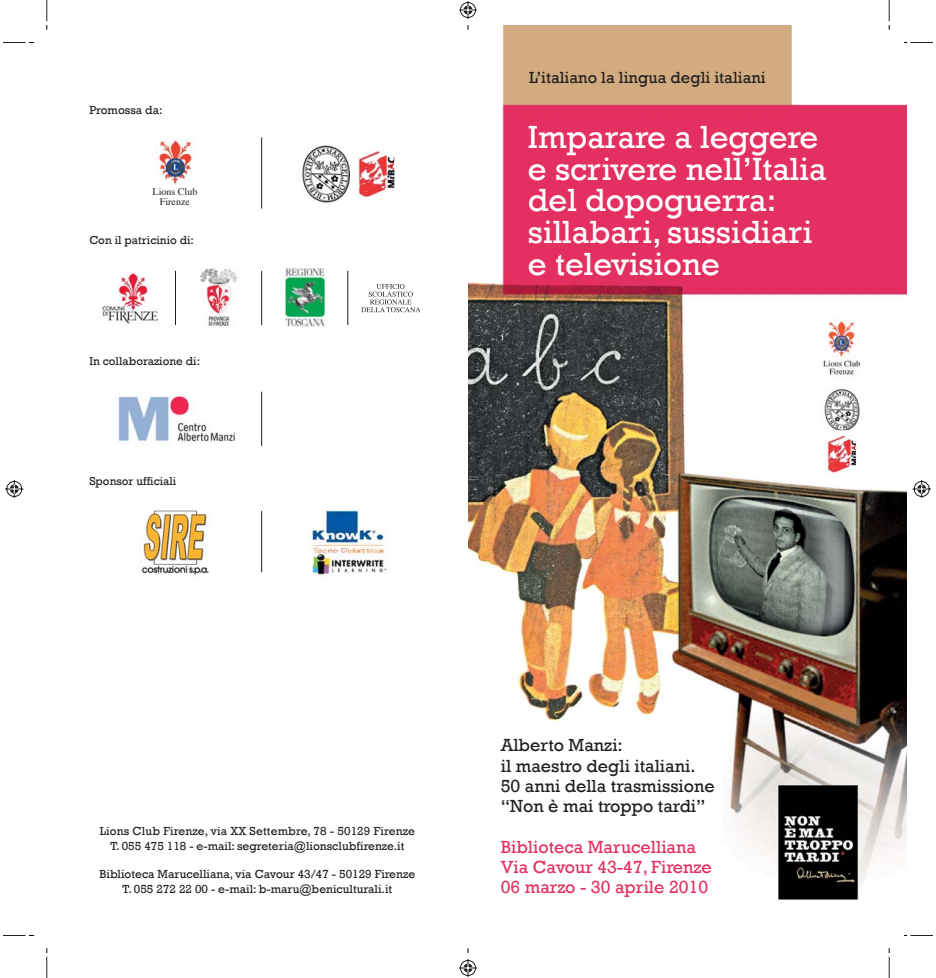
<style>
.page{position:relative;width:936px;height:978px;background:#fff}
.page>*{position:absolute;margin:0;border:0;box-sizing:border-box;transform-origin:0 0}
.t1{font:32.85px/31.7px "Rockwell";color:#fff}
.t2{font:18px/20.2px "Rockwell";color:#231f20}
.t3{font:18px/20.2px "Rockwell";color:#e33060}
.t4{font:16.5px "Rockwell";color:#231f20}
.t5{font:12px/14.4px "Rockwell";color:#231f20;text-align:center}
.t6{font:11.85px "Rockwell";color:#231f20}
.t7{font:10.05px/9.4px "Times";color:#231f20;text-align:center}
</style>
<div class="page">
<img style="left:141px;top:506px;width:68px;height:69px">
<img style="left:311px;top:510px;width:76px;height:65px">
<img style="left:468px;top:26px;width:438px;height:925px">
<hr style="left:261px;top:137px;width:1px;height:72px;background:#231f20">
<hr style="left:261px;top:271px;width:1px;height:54px;background:#231f20">
<hr style="left:175px;top:271px;width:1px;height:54px;background:#231f20">
<hr style="left:347px;top:271px;width:1px;height:54px;background:#231f20">
<hr style="left:261px;top:511px;width:1px;height:61px;background:#231f20">
<hr style="left:261px;top:392px;width:1px;height:54px;background:#231f20">
<img style="left:821px;top:389px;width:39px;height:43px">
<img style="left:785px;top:317px;width:112px;height:63px">
<img style="left:155px;top:138px;width:38px;height:47px">
<img style="left:302px;top:145px;width:49px;height:58px">
<img style="left:356px;top:151px;width:38px;height:48px">
<img style="left:102px;top:273px;width:58px;height:51px">
<img style="left:199px;top:268px;width:39px;height:58px">
<img style="left:285px;top:269px;width:39px;height:57px">
<svg style="left:361px;top:284px;width:59px;height:28px"></svg>
<img style="left:118px;top:395px;width:117px;height:49px">
<img style="left:824px;top:430px;width:32px;height:48px">
<svg style="left:3px;top:42px;width:31px;height:1px"></svg>
<svg style="left:904px;top:42px;width:28px;height:1px"></svg>
<svg style="left:3px;top:935px;width:31px;height:1px"></svg>
<svg style="left:904px;top:935px;width:28px;height:1px"></svg>
<svg style="left:46px;top:0;width:2px;height:30px"></svg>
<svg style="left:46px;top:948px;width:2px;height:30px"></svg>
<svg style="left:888px;top:0;width:1px;height:30px"></svg>
<svg style="left:888px;top:948px;width:1px;height:30px"></svg>
<svg style="left:459px;top:1px;width:20px;height:29px"></svg>
<svg style="left:459px;top:948px;width:20px;height:29px"></svg>
<svg style="left:5px;top:480px;width:19px;height:18px"></svg>
<svg style="left:912px;top:480px;width:19px;height:18px"></svg>
<p class="t5" style="left:89px;top:102px;width:75px">Promossa da:</p>
<p class="t7" style="left:152px;top:188px;width:46px">Lions Club<br>Firenze</p>
<p class="t6" style="left:89px;top:233px;width:106px">Con il patricinio di:</p>
<p class="t6" style="left:89px;top:354px;width:112px">In collaborazione di:</p>
<p class="t6" style="left:89px;top:474px;width:89px">Sponsor ufficiali</p>
<h3 class="t4" style="left:529px;top:68px;width:238px">L’italiano la lingua degli italiani</h3>
<h1 class="t1" style="left:528px;top:121px;width:300px">Imparare a leggere e scrivere nell’Italia del dopoguerra: sillabari, sussidiari e televisione</h1>
<p class="t5" style="left:100px;top:824px;width:317px">Lions Club Firenze, via XX Settembre, 78 - 50129 Firenze<br>T. 055 475 118 - e-mail: segreteria@lionsclubfirenze.it</p>
<p class="t5" style="left:100px;top:867px;width:317px">Biblioteca Marucelliana, via Cavour 43/47 - 50129 Firenze<br>T. 055 272 22 00 - e-mail: b-maru@beniculturali.it</p>
<h2 class="t2" style="left:501px;top:735px;width:215px">Alberto Manzi:<br>il maestro degli italiani.<br>50 anni della trasmissione “Non è mai troppo tardi”</h2>
<h2 class="t3" style="left:501px;top:836px;width:212px">Biblioteca Marucelliana<br>Via Cavour 43-47, Firenze<br>06 marzo - 30 aprile 2010</h2>
</div>
